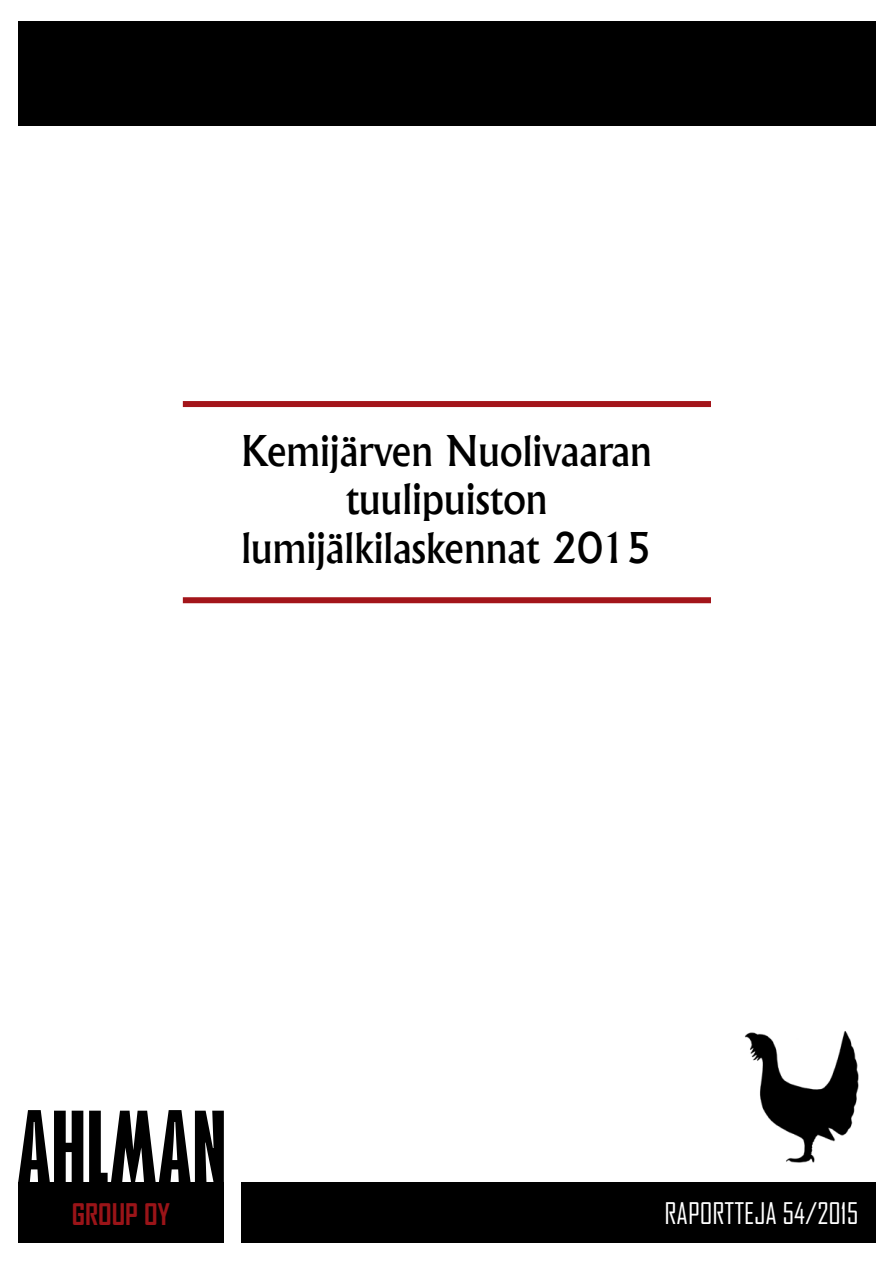
<style>
.page{position:relative;width:893px;height:1263px;background:#fff}
.page>*{position:absolute;margin:0;border:0;box-sizing:border-box;transform-origin:0 0}
.t1{font:700 extra-condensed 90px "Gill Sans";color:#000;scale:1.21 1}
.t2{font:500 40.5px/48.6px "Albertus";color:#000;text-align:center}
.t3{font:28.5px "Agency FB";color:#fff}
.t4{font:700 28.5px "Agency FB";color:#9a1418}
</style>
<div class="page">
<div style="left:18px;top:21px;width:858px;height:104px;background:#000"></div>
<div style="left:242px;top:1182px;width:634px;height:60px;background:#000"></div>
<div style="left:183px;top:401px;width:528px;height:6px;background:#a3151a"></div>
<div style="left:183px;top:597px;width:528px;height:6px;background:#a3151a"></div>
<div style="left:18px;top:1182px;width:206px;height:60px;background:#000"></div>
<img style="left:745px;top:1031px;width:114px;height:132px">
<p class="t2" style="left:241px;top:427px;width:412px">Kemijärven Nuolivaaran tuulipuiston lumijälkilaskennat 2015</p>
<h1 class="t1" style="left:17px;top:1092px;width:175px">AHLMAN</h1>
<p class="t4" style="left:72px;top:1197px;width:100px">GROUP OY</p>
<p class="t3" style="left:664px;top:1195px;width:195px">RAPORTTEJA 54/2015</p>
</div>
